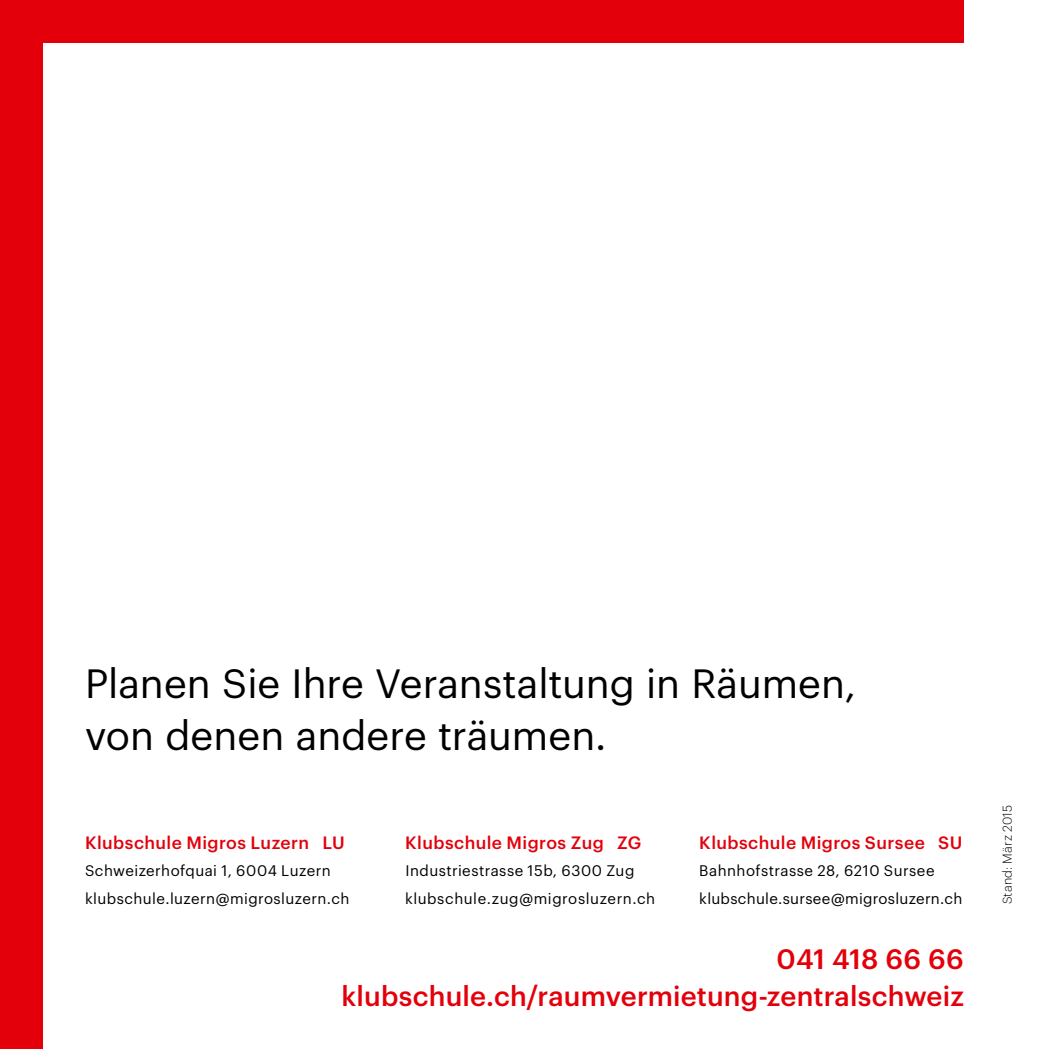
<style>
.page{position:relative;width:1049px;height:1049px;background:#fff}
.page>*{position:absolute;margin:0;border:0;box-sizing:border-box;transform-origin:0 0}
._20_Lehr_Subheadline{font:40px/52.5px "Graphik";color:#000}
.t1{font:500 27.5px "Graphik";letter-spacing:.005em;color:#e3000b}
.t2{font:500 17.5px "Graphik";letter-spacing:.025em;color:#e3000b}
.t3{font:15px "Graphik";letter-spacing:.03em;color:#000}
._03_CopyText__9_12_4{font:300 12.5px "Graphik";letter-spacing:.02em;color:#000}
</style>
<div class="page">
<div style="left:0;top:0;width:964px;height:43px;background:#e3000b"></div>
<div style="left:0;top:0;width:43px;height:1049px;background:#e3000b"></div>
<p class="_20_Lehr_Subheadline" style="left:85px;top:654px;width:772px">Planen Sie Ihre Veranstaltung in Räumen, von denen andere träumen.</p>
<p class="t2" style="left:85px;top:829px;width:261px">Klubschule Migros Luzern LU</p>
<p class="t3" style="left:85px;top:859px;width:247px">Schweizerhofquai 1, 6004 Luzern</p>
<p class="t3" style="left:85px;top:887px;width:266px">klubschule.luzern@migrosluzern.ch</p>
<p class="t2" style="left:405px;top:829px;width:238px">Klubschule Migros Zug ZG</p>
<p class="t3" style="left:405px;top:859px;width:230px">Industriestrasse 15b, 6300 Zug</p>
<p class="t3" style="left:405px;top:887px;width:252px">klubschule.zug@migrosluzern.ch</p>
<p class="t2" style="left:699px;top:829px;width:265px">Klubschule Migros Sursee SU</p>
<p class="t3" style="left:699px;top:859px;width:237px">Bahnhofstrasse 28, 6210 Sursee</p>
<p class="t3" style="left:699px;top:887px;width:264px">klubschule.sursee@migrosluzern.ch</p>
<p class="t1" style="left:776px;top:938px;width:189px">041 418 66 66</p>
<p class="t1" style="left:342px;top:975px;width:624px">klubschule.ch/raumvermietung-zentralschweiz</p>
<p class="_03_CopyText__9_12_4" style="left:998px;top:904px;width:101px;rotate:-90deg">Stand: März 2015</p>
</div>
